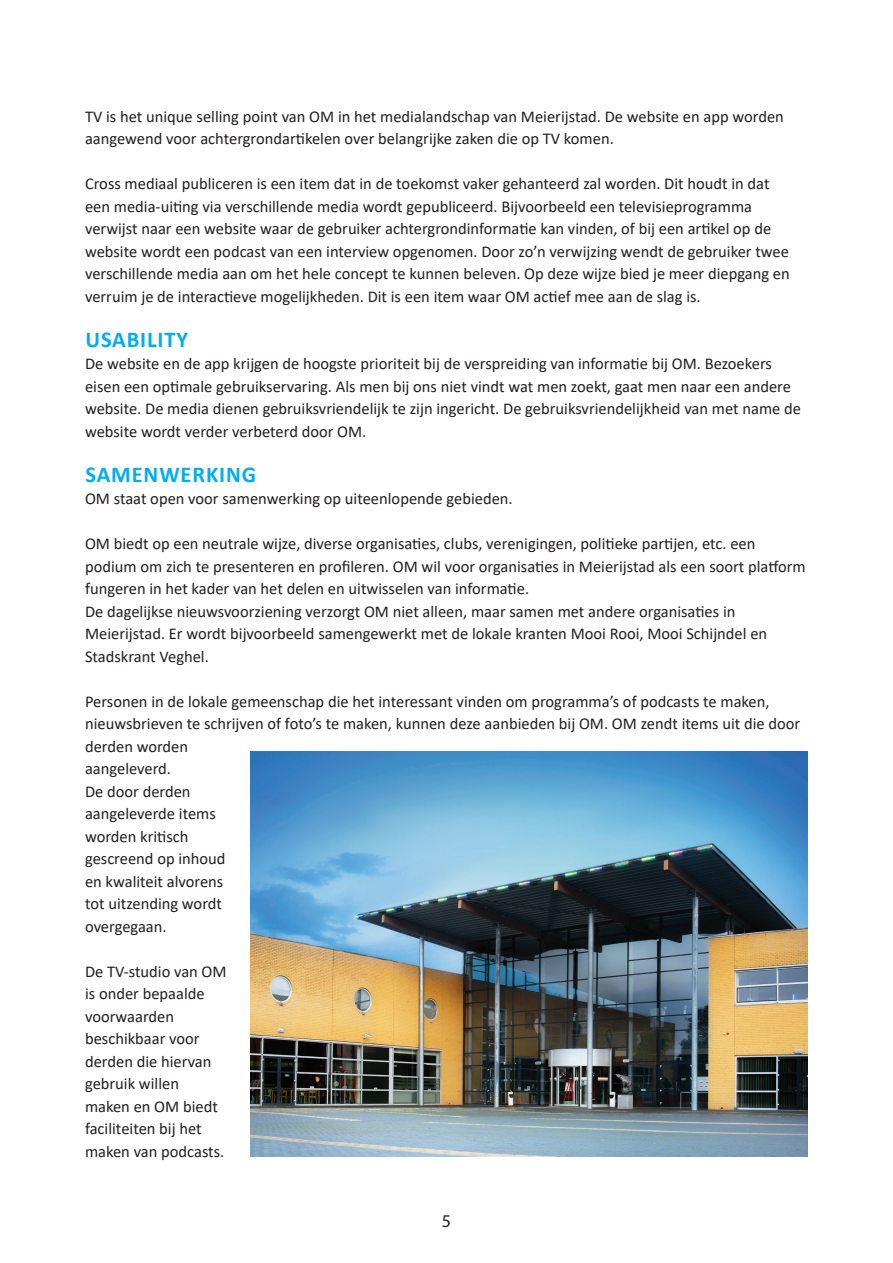
<style>
.page{position:relative;width:893px;height:1263px;background:#fff}
.page>*{position:absolute;margin:0;border:0;box-sizing:border-box;transform-origin:0 0}
.t1{font:700 22.65px "Calibri";letter-spacing:.04em;color:#00aeef}
.t2{font:18px "Myriad Pro";color:#231f20}
.t3{font:16.5px/22.5px "Calibri";color:#231f20}
</style>
<div class="page">
<img style="left:251px;top:752px;width:557px;height:405px">
<p class="t3" style="left:85px;top:104px;width:700px">TV is het unique selling point van OM in het medialandschap van Meierijstad. De website en app worden aangewend voor achtergrondartikelen over belangrijke zaken die op TV komen.</p>
<p class="t3" style="left:85px;top:172px;width:706px">Cross mediaal publiceren is een item dat in de toekomst vaker gehanteerd zal worden. Dit houdt in dat een media-uiting via verschillende media wordt gepubliceerd. Bijvoorbeeld een televisieprogramma verwijst naar een website waar de gebruiker achtergrondinformatie kan vinden, of bij een artikel op de website wordt een podcast van een interview opgenomen. Door zo’n verwijzing wendt de gebruiker twee verschillende media aan om het hele concept te kunnen beleven. Op deze wijze bied je meer diepgang en verruim je de interactieve mogelijkheden. Dit is een item waar OM actief mee aan de slag is.</p>
<h1 class="t1" style="left:85px;top:323px;width:104px">USABI LITY</h1>
<p class="t3" style="left:85px;top:352px;width:717px">De website en de app krijgen de hoogste prioriteit bij de verspreiding van informatie bij OM. Bezoekers eisen een optimale gebruikservaring. Als men bij ons niet vindt wat men zoekt, gaat men naar een andere website. De media dienen gebruiksvriendelijk te zijn ingericht. De gebruiksvriendelijkheid van met name de website wordt verder verbeterd door OM.</p>
<h1 class="t1" style="left:85px;top:458px;width:172px">SAMENWERKING</h1>
<p class="t3" style="left:85px;top:487px;width:429px">OM staat open voor samenwerking op uiteenlopende gebieden.</p>
<p class="t3" style="left:85px;top:532px;width:722px">OM biedt op een neutrale wijze, diverse organisaties, clubs, verenigingen, politieke partijen, etc. een podium om zich te presenteren en profileren. OM wil voor organisaties in Meierijstad als een soort platform fungeren in het kader van het delen en uitwisselen van informatie.<br>De dagelijkse nieuwsvoorziening verzorgt OM niet alleen, maar samen met andere organisaties in Meierijstad. Er wordt bijvoorbeeld samengewerkt met de lokale kranten Mooi Rooi, Mooi Schijndel en Stadskrant Veghel.</p>
<p class="t3" style="left:85px;top:689px;width:717px">Personen in de lokale gemeenschap die het interessant vinden om programma’s of podcasts te maken, nieuwsbrieven te schrijven of foto’s te maken, kunnen deze aanbieden bij OM. OM zendt items uit die door derden worden<br>aangeleverd.<br>De door derden<br>aangeleverde items<br>worden kritisch<br>gescreend op inhoud<br>en kwaliteit alvorens<br>tot uitzending wordt<br>overgegaan.</p>
<p class="t3" style="left:85px;top:959px;width:143px">De TV-studio van OM is onder bepaalde voorwaarden beschikbaar voor derden die hiervan gebruik willen maken en OM biedt faciliteiten bij het maken van podcasts.</p>
<p class="t2" style="left:442px;top:1210px;width:11px">5</p>
</div>
